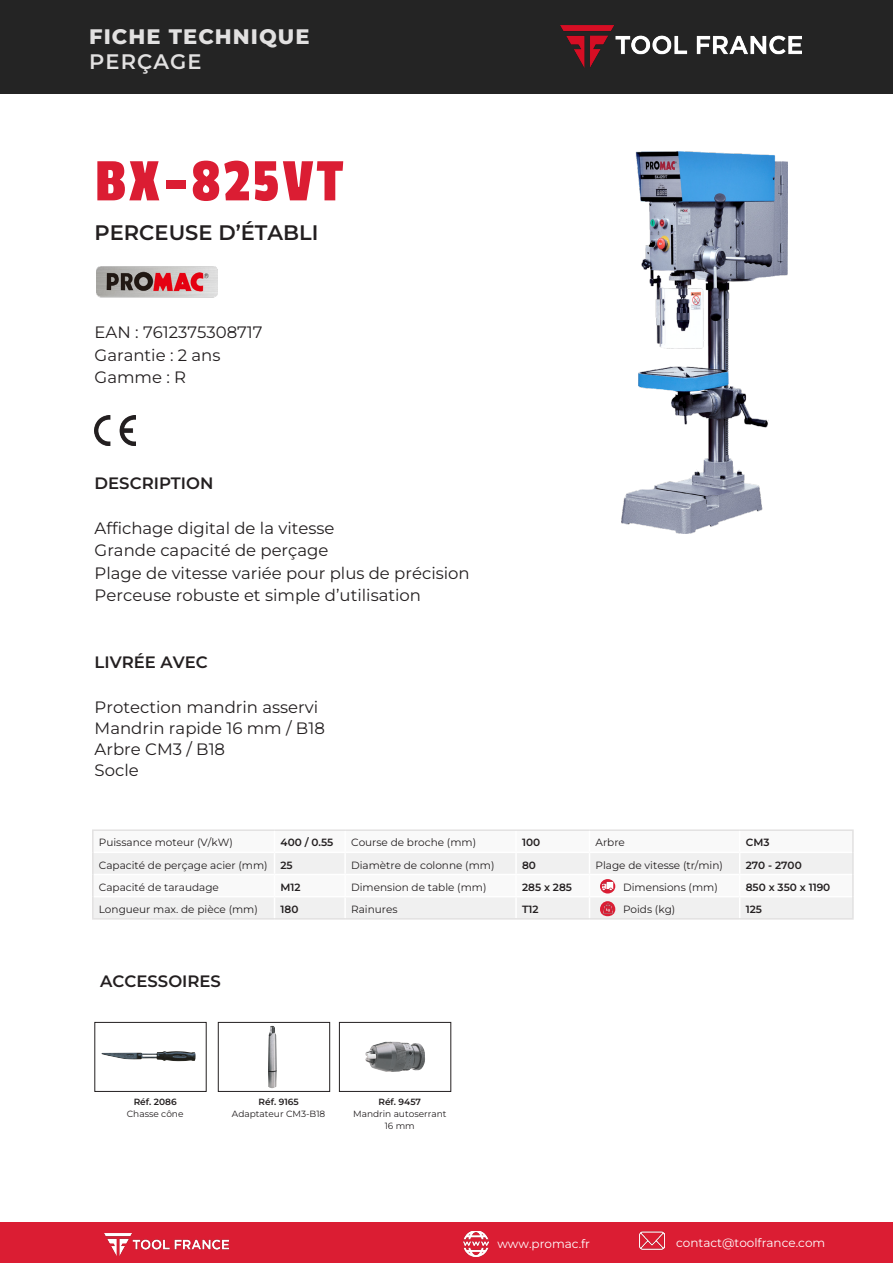
<style>
.page{position:relative;width:893px;height:1263px;background:#fff}
.page>*{position:absolute;margin:0;border:0;box-sizing:border-box;transform-origin:0 0}
.t1{font:63px "Passion One";letter-spacing:.05em;color:#db1d33}
.t2{font:100 21px "Montserrat";letter-spacing:.05em;color:#e2e1e1}
.t3{font:100 21px "Montserrat";color:#231f20}
.t4{font:100 16.5px "Montserrat";color:#231f20}
.t5{font:100 12px "Montserrat";color:#fff}
.t6{font:100 10.5px "Montserrat";color:#231f20}
.t7{font:100 9px "Montserrat";color:#231f20}
</style>
<div class="page">
<div style="left:0;top:0;width:893px;height:94px;background:#242424"></div>
<div style="left:0;top:1222px;width:893px;height:41px;background:#db1d33"></div>
<img style="left:104px;top:1233px;width:124px;height:22px">
<img style="left:560px;top:25px;width:242px;height:42px">
<img style="left:621px;top:151px;width:166px;height:382px">
<img style="left:96px;top:266px;width:122px;height:32px">
<svg style="left:94px;top:853px;width:758px;height:65px;fill:#f0f0f0"></svg>
<hr style="left:344px;top:853px;width:2px;height:21px;background:#fff">
<hr style="left:515px;top:853px;width:2px;height:21px;background:#fff">
<hr style="left:94px;top:874px;width:181px;height:1px;background:#fff">
<hr style="left:275px;top:874px;width:70px;height:1px;background:#fff">
<hr style="left:345px;top:874px;width:171px;height:1px;background:#fff">
<hr style="left:344px;top:875px;width:2px;height:21px;background:#fff">
<hr style="left:516px;top:874px;width:73px;height:1px;background:#fff">
<hr style="left:515px;top:875px;width:2px;height:21px;background:#fff">
<hr style="left:589px;top:874px;width:151px;height:1px;background:#fff">
<hr style="left:740px;top:874px;width:112px;height:1px;background:#fff">
<hr style="left:94px;top:896px;width:181px;height:1px;background:#fff">
<hr style="left:275px;top:896px;width:70px;height:1px;background:#fff">
<svg style="left:274px;top:853px;width:1px;height:65px"></svg>
<hr style="left:345px;top:896px;width:171px;height:1px;background:#fff">
<hr style="left:344px;top:897px;width:2px;height:21px;background:#fff">
<hr style="left:516px;top:896px;width:73px;height:1px;background:#fff">
<hr style="left:515px;top:897px;width:2px;height:21px;background:#fff">
<hr style="left:589px;top:896px;width:151px;height:1px;background:#fff">
<svg style="left:589px;top:853px;width:1px;height:65px"></svg>
<hr style="left:740px;top:896px;width:112px;height:1px;background:#fff">
<svg style="left:739px;top:853px;width:1px;height:65px"></svg>
<hr style="left:92px;top:829px;width:183px;height:2px;background:#e2e1e1">
<hr style="left:92px;top:831px;width:2px;height:21px;background:#e2e1e1">
<hr style="left:275px;top:829px;width:70px;height:2px;background:#e2e1e1">
<hr style="left:345px;top:829px;width:171px;height:2px;background:#e2e1e1">
<hr style="left:516px;top:829px;width:73px;height:2px;background:#e2e1e1">
<hr style="left:589px;top:829px;width:151px;height:2px;background:#e2e1e1">
<hr style="left:740px;top:829px;width:114px;height:2px;background:#e2e1e1">
<hr style="left:852px;top:831px;width:2px;height:21px;background:#e2e1e1">
<hr style="left:92px;top:852px;width:2px;height:22px;background:#e2e1e1">
<hr style="left:852px;top:852px;width:2px;height:22px;background:#e2e1e1">
<hr style="left:92px;top:874px;width:2px;height:23px;background:#e2e1e1">
<hr style="left:852px;top:874px;width:2px;height:23px;background:#e2e1e1">
<hr style="left:92px;top:897px;width:2px;height:21px;background:#e2e1e1">
<hr style="left:852px;top:897px;width:2px;height:21px;background:#e2e1e1">
<hr style="left:92px;top:918px;width:183px;height:2px;background:#e2e1e1">
<hr style="left:275px;top:918px;width:70px;height:2px;background:#e2e1e1">
<hr style="left:345px;top:918px;width:171px;height:2px;background:#e2e1e1">
<hr style="left:516px;top:918px;width:73px;height:2px;background:#e2e1e1">
<hr style="left:589px;top:918px;width:151px;height:2px;background:#e2e1e1">
<hr style="left:740px;top:918px;width:114px;height:2px;background:#e2e1e1">
<img style="left:95px;top:416px;width:41px;height:29px">
<img style="left:463px;top:1231px;width:25px;height:25px">
<svg style="left:600px;top:879px;width:15px;height:14px"></svg>
<svg style="left:602px;top:880px;width:11px;height:12px"></svg>
<svg style="left:600px;top:901px;width:15px;height:15px"></svg>
<svg style="left:603px;top:904px;width:10px;height:9px"></svg>
<img style="left:639px;top:1231px;width:25px;height:19px">
<img style="left:102px;top:1051px;width:94px;height:10px">
<div style="left:95px;top:1022px;width:111px;height:69px;border:1px solid #231f20"></div>
<img style="left:268px;top:1026px;width:9px;height:62px">
<div style="left:218px;top:1022px;width:112px;height:69px;border:1px solid #231f20"></div>
<img style="left:365px;top:1041px;width:60px;height:31px">
<div style="left:339px;top:1022px;width:112px;height:69px;border:1px solid #231f20"></div>
<p class="t2" style="left:89px;top:22px;width:222px">FICHE TECHNIQUE</p>
<p class="t2" style="left:89px;top:48px;width:114px">PERÇAGE</p>
<p class="t1" style="left:95px;top:148px;width:250px">BX-825VT</p>
<p class="t3" style="left:95px;top:219px;width:225px">PERCEUSE D’ÉTABLI</p>
<p class="t4" style="left:95px;top:321px;width:170px">EAN : 7612375308717</p>
<p class="t4" style="left:95px;top:344px;width:127px">Garantie : 2 ans</p>
<p class="t4" style="left:95px;top:366px;width:93px">Gamme : R</p>
<p class="t4" style="left:95px;top:472px;width:120px">DESCRIPTION</p>
<p class="t4" style="left:95px;top:517px;width:241px">Affichage digital de la vitesse</p>
<p class="t4" style="left:95px;top:539px;width:235px">Grande capacité de perçage</p>
<p class="t4" style="left:95px;top:562px;width:377px">Plage de vitesse variée pour plus de précision</p>
<p class="t4" style="left:95px;top:584px;width:328px">Perceuse robuste et simple d’utilisation</p>
<p class="t4" style="left:95px;top:651px;width:115px">LIVRÉE AVEC</p>
<p class="t4" style="left:95px;top:696px;width:225px">Protection mandrin asservi</p>
<p class="t4" style="left:95px;top:717px;width:232px">Mandrin rapide 16 mm / B18</p>
<p class="t4" style="left:95px;top:738px;width:132px">Arbre CM3 / B18</p>
<p class="t4" style="left:95px;top:759px;width:46px">Socle</p>
<p class="t6" style="left:99px;top:836px;width:136px">Puissance moteur (V/kW)</p>
<p class="t6" style="left:281px;top:836px;width:54px">400 / 0.55</p>
<p class="t6" style="left:351px;top:836px;width:127px">Course de broche (mm)</p>
<p class="t6" style="left:522px;top:836px;width:20px">100</p>
<p class="t6" style="left:595px;top:836px;width:31px">Arbre</p>
<p class="t6" style="left:746px;top:836px;width:25px">CM3</p>
<p class="t6" style="left:99px;top:858px;width:170px">Capacité de perçage acier (mm)</p>
<p class="t6" style="left:281px;top:858px;width:14px">25</p>
<p class="t6" style="left:351px;top:858px;width:145px">Diamètre de colonne (mm)</p>
<p class="t6" style="left:522px;top:858px;width:15px">80</p>
<p class="t6" style="left:595px;top:858px;width:129px">Plage de vitesse (tr/min)</p>
<p class="t6" style="left:746px;top:858px;width:58px">270 - 2700</p>
<p class="t6" style="left:99px;top:880px;width:122px">Capacité de taraudage</p>
<p class="t6" style="left:281px;top:880px;width:22px">M12</p>
<p class="t6" style="left:351px;top:880px;width:137px">Dimension de table (mm)</p>
<p class="t6" style="left:522px;top:880px;width:51px">285 x 285</p>
<p class="t6" style="left:623px;top:880px;width:96px">Dimensions (mm)</p>
<p class="t6" style="left:746px;top:880px;width:86px">850 x 350 x 1190</p>
<p class="t6" style="left:99px;top:902px;width:161px">Longueur max. de pièce (mm)</p>
<p class="t6" style="left:281px;top:902px;width:19px">180</p>
<p class="t6" style="left:351px;top:902px;width:48px">Rainures</p>
<p class="t6" style="left:522px;top:902px;width:18px">T12</p>
<p class="t6" style="left:623px;top:902px;width:54px">Poids (kg)</p>
<p class="t6" style="left:746px;top:902px;width:18px">125</p>
<p class="t4" style="left:100px;top:970px;width:122px">ACCESSOIRES</p>
<p class="t7" style="left:134px;top:1096px;width:44px">Réf. 2086</p>
<p class="t7" style="left:127px;top:1108px;width:58px">Chasse cône</p>
<p class="t7" style="left:259px;top:1096px;width:42px">Réf. 9165</p>
<p class="t7" style="left:232px;top:1108px;width:95px">Adaptateur CM3-B18</p>
<p class="t7" style="left:378px;top:1096px;width:44px">Réf. 9457</p>
<p class="t7" style="left:353px;top:1108px;width:95px">Mandrin autoserrant</p>
<p class="t7" style="left:385px;top:1120px;width:32px">16 mm</p>
<p class="t5" style="left:497px;top:1236px;width:94px">www.promac.fr</p>
<p class="t5" style="left:676px;top:1234px;width:151px">contact@toolfrance.com</p>
</div>
